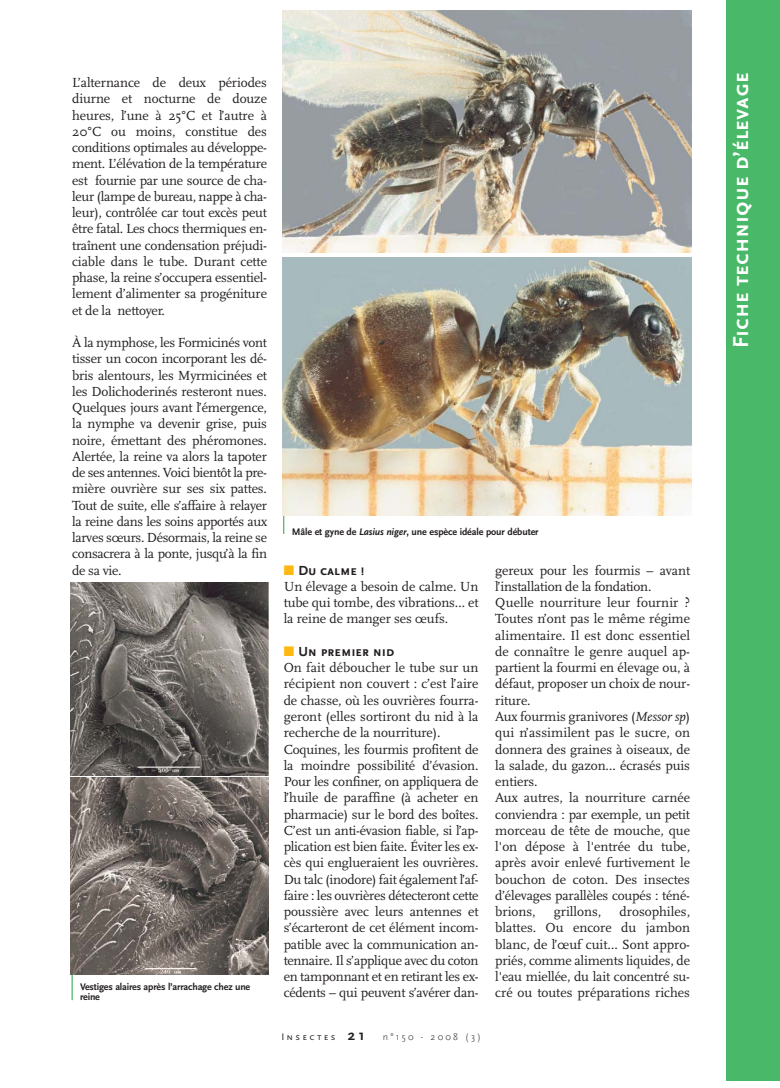
<style>
.page{position:relative;width:780px;height:1088px;background:#fff}
.page>*{position:absolute;margin:0;border:0;box-sizing:border-box;transform-origin:0 0}
.t1{font:700 22.5px "Scala Sans Caps";color:#fff}
.t2{font:13.75px/16.2px "Scala";letter-spacing:-.005em;color:#231f20;text-align:justify}
.t3{font:700 13.75px "Scala Sans Caps";letter-spacing:-.005em;color:#231f20}
.t4{font:700 10px/10px "Scala Sans";letter-spacing:-.015em;color:#231f20}
.t5{font:300 10px "Scala Sans";letter-spacing:.22em;color:#231f20}
.s1{font-style:italic}
.s2{color:#fdb912}
.s3{font-family:"Scala Sans Caps";font-weight:400}
.s4{font-weight:700;font-size:15px}
</style>
<div class="page">
<hr style="left:71px;top:906px;width:2px;height:94px;background:#49b869">
<img style="left:71px;top:582px;width:197px;height:193px">
<img style="left:71px;top:778px;width:197px;height:196px">
<hr style="left:283px;top:499px;width:1px;height:35px;background:#49b869">
<img style="left:282px;top:258px;width:409px;height:257px">
<img style="left:282px;top:11px;width:409px;height:241px">
<div style="left:726px;top:0;width:54px;height:1081px;background:#49b869"></div>
<p class="t2" style="left:72px;top:76px;width:196px">L’alternance de deux périodes diurne et nocturne de douze heures, l’une à 25°C et l’autre à 20°C ou moins, constitue des conditions optimales au développe&shy;ment. L’élévation de la température est fournie par une source de cha&shy;leur (lampe de bureau, nappe à cha&shy;leur), contrôlée car tout excès peut être fatal. Les chocs thermiques en&shy;traînent une condensation préjudi&shy;ciable dans le tube. Durant cette phase, la reine s’occupera essentiel&shy;lement d’alimenter sa progéniture et de la nettoyer.</p>
<p class="t2" style="left:72px;top:336px;width:196px">À la nymphose, les Formicinés vont tisser un cocon incorporant les dé&shy;bris alentours, les Myrmicinées et les Dolichoderinés resteront nues.<br>Quelques jours avant l’émergence, la nymphe va devenir grise, puis noire, émettant des phéromones.<br>Alertée, la reine va alors la tapoter de ses antennes. Voici bientôt la pre&shy;mière ouvrière sur ses six pattes.<br>Tout de suite, elle s’affaire à relayer la reine dans les soins apportés aux larves sœurs. Désormais, la reine se consacrera à la ponte, jusqu’à la fin de sa vie.</p>
<p class="t4" style="left:80px;top:983px;width:172px">Vestiges alaires après l’arrachage chez une reine</p>
<p class="t4" style="left:292px;top:527px;width:248px">Mâle et gyne de <span class="s1">Lasius niger</span>, une espèce idéale pour débuter</p>
<p class="t3" style="left:284px;top:562px;width:82px"><span class="s2">■</span> Du calme !</p>
<p class="t2" style="left:284px;top:579px;width:196px">Un élevage a besoin de calme. Un tube qui tombe, des vibrations… et la reine de manger ses œufs.</p>
<p class="t3" style="left:284px;top:643px;width:112px"><span class="s2">■</span> Un premier nid</p>
<p class="t2" style="left:284px;top:661px;width:196px;text-align:left">On fait déboucher le tube sur un récipient non couvert : c’est l’aire de chasse, où les ouvrières fourra&shy;geront (elles sortiront du nid à la recherche de la nourriture).<br>Coquines, les fourmis profitent de la moindre possibilité d’évasion.<br>Pour les confiner, on appliquera de l’huile de paraffine (à acheter en pharmacie) sur le bord des boîtes.<br>C’est un anti-évasion fiable, si l’ap&shy;plication est bien faite. Éviter les ex&shy;cès qui englueraient les ouvrières.<br>Du talc (inodore) fait également l’af&shy;faire : les ouvrières détecteront cette poussière avec leurs antennes et s’écarteront de cet élément incom&shy;patible avec la communication an&shy;tennaire. Il s’applique avec du coton en tamponnant et en retirant les ex&shy;cédents – qui peuvent s’avérer dan-</p>
<p class="t5" style="left:281px;top:1033px;width:201px"><span class="s3">Insectes</span> <span class="s4">21</span> n°150 - 2008 (3)</p>
<p class="t2" style="left:495px;top:563px;width:196px;text-align:left">gereux pour les fourmis – avant l’installation de la fondation.<br>Quelle nourriture leur fournir ?<br>Toutes n’ont pas le même régime alimentaire. Il est donc essentiel de connaître le genre auquel ap&shy;partient la fourmi en élevage ou, à défaut, proposer un choix de nour&shy;riture.<br>Aux fourmis granivores (<span class="s1">Messor sp</span>) qui n’assimilent pas le sucre, on donnera des graines à oiseaux, de la salade, du gazon… écrasés puis entiers.<br>Aux autres, la nourriture carnée conviendra : par exemple, un petit morceau de tête de mouche, que l'on dépose à l'entrée du tube, après avoir enlevé furtivement le bouchon de coton. Des insectes d’élevages parallèles coupés : téné&shy;brions,</p>
<p class="t2" style="left:495px;top:904px;width:196px;text-indent:124px">drosophiles, blattes. Ou encore du jambon blanc, de l’œuf cuit… Sont appro&shy;priés, comme aliments liquides, de l'eau miellée, du lait concentré su&shy;cré ou toutes préparations riches</p>
<p class="t2" style="left:554px;top:904px;width:49px">grillons,</p>
<h1 class="t1" style="left:727px;top:348px;width:278px;rotate:-90deg">Fiche technique d’élevage</h1>
</div>
